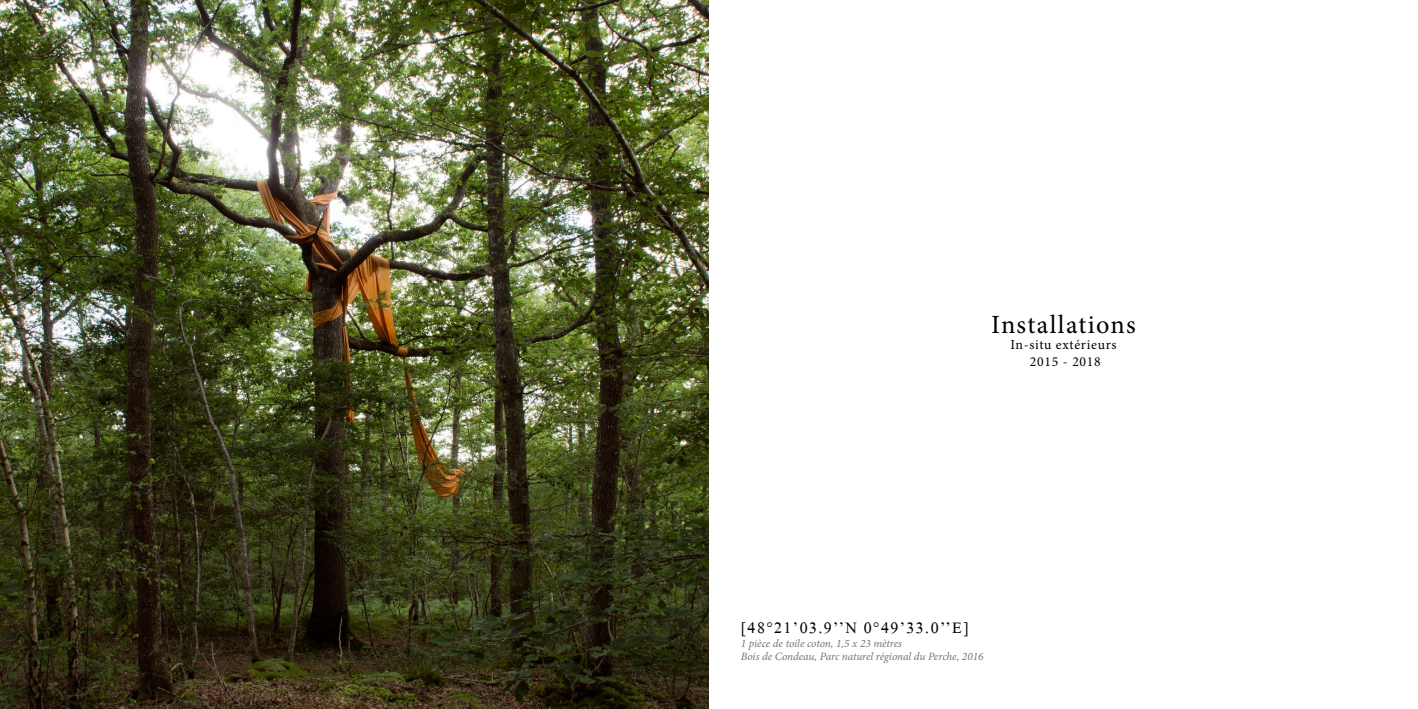
<style>
.page{position:relative;width:1418px;height:709px;background:#fff}
.page>*{position:absolute;margin:0;border:0;box-sizing:border-box;transform-origin:0 0}
.t1{font:26.25px "Minion Pro";letter-spacing:.045em;color:#000}
.t2{font:23.75px "Microsoft Himalaya";letter-spacing:.06em;color:#000}
.t3{font:13.75px/16.5px "Minion Pro";letter-spacing:.05em;color:#000;text-align:center}
.t4{font:italic 11.25px/13.5px "Minion Pro";letter-spacing:-.01em;color:#757474}
</style>
<div class="page">
<img style="left:0;top:0;width:709px;height:709px">
<h1 class="t1" style="left:991px;top:307px;width:146px">Installations</h1>
<p class="t3" style="left:1010px;top:337px;width:107px">In-situ extérieurs<br>2015 - 2018</p>
<h2 class="t2" style="left:741px;top:611px;width:229px">[48°21’03.9’’N 0°49’33.0’’E]</h2>
<p class="t4" style="left:741px;top:636px;width:244px">1 pièce de toile coton, 1,5 x 23 mètres<br>Bois de Condeau, Parc naturel régional du Perche, 2016</p>
</div>
